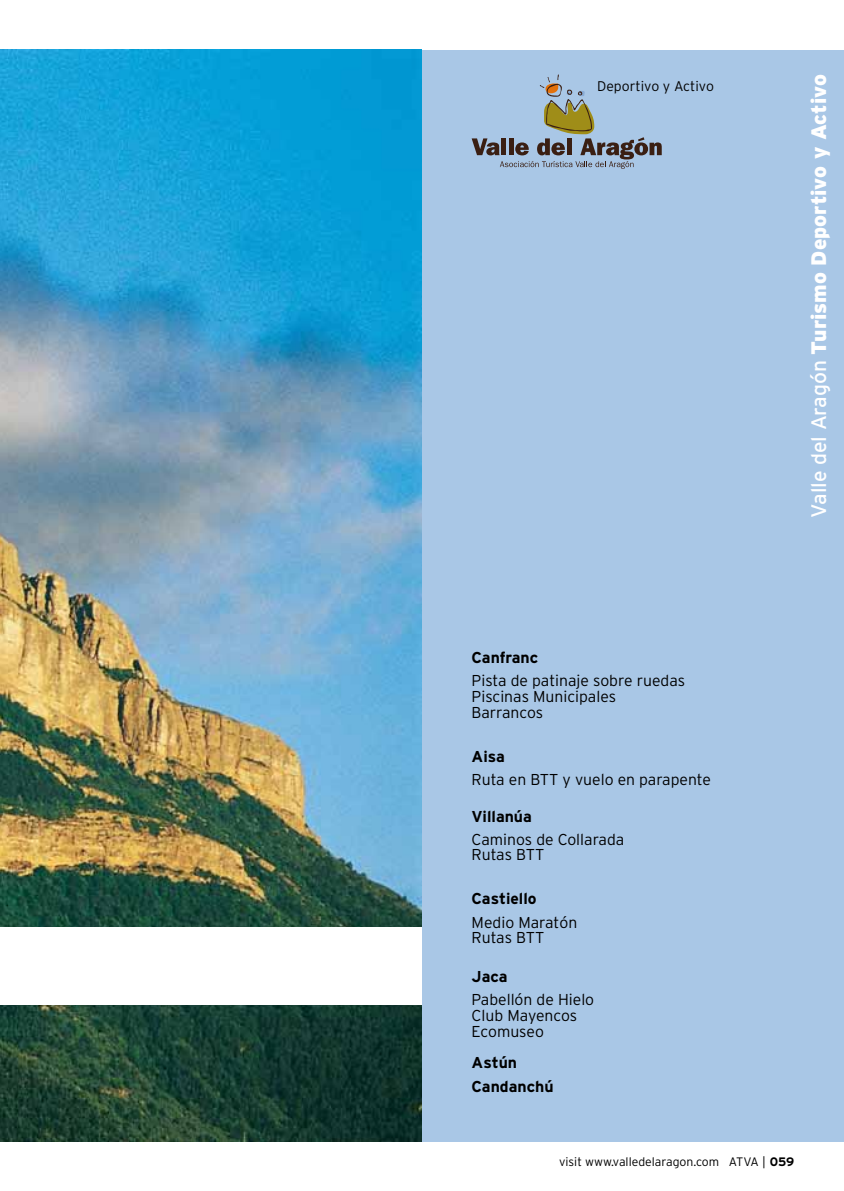
<style>
.page{position:relative;width:844px;height:1191px;background:#fff}
.page>*{position:absolute;margin:0;border:0;box-sizing:border-box;transform-origin:0 0}
.t1{font:900 21px "Interstate";color:#fff}
.t2{font:300 15.75px/23.1px "Interstate";color:#000}
.t3{font:700 15.75px/23.1px "Interstate";color:#000}
.t4{font:300 14px "Interstate";color:#000}
.t5{font:300 12.25px "Interstate";color:#000}
.s1{font-weight:400}
.s2{font-weight:700}
.s3{font-style:inherit}
</style>
<div class="page">
<div style="left:0;top:50px;width:794px;height:1091px;background:#a9c7e6"></div>
<div style="left:794px;top:50px;width:49px;height:1091px;background:#a9c7e6"></div>
<svg style="left:471px;top:74px;width:190px;height:95px"></svg>
<img style="left:0;top:50px;width:422px;height:1091px">
<div style="left:0;top:927px;width:422px;height:78px;background:#fff"></div>
<p class="t4" style="left:597px;top:78px;width:118px">Deportivo y Activo</p>
<p class="t1" style="left:806px;top:517px;width:444px;rotate:-90deg"><span class="s1">Valle del Aragón</span> Turismo Deportivo y Activo</p>
<p class="t2" style="left:471px;top:646px;width:215px"><span class="s2">Canfranc<br></span>Pista de patinaje sobre ruedas</p>
<p class="t2" style="left:471px;top:688px;width:146px;line-height:15.8px">Piscinas Municipales<br>Barrancos</p>
<p class="t2" style="left:471px;top:744px;width:241px"><span class="s2">Aisa<br></span>Ruta en BTT y vuelo en parapente</p>
<p class="t2" style="left:471px;top:804px;width:154px"><span class="s2">Villanúa<br></span>Caminos de Collarada</p>
<p class="t2" style="left:471px;top:843px;width:74px">Rutas BTT</p>
<p class="t2" style="left:471px;top:887px;width:107px"><span class="s2">Castiello<br></span>Medio Maratón</p>
<p class="t2" style="left:471px;top:926px;width:74px">Rutas BTT</p>
<p class="t2" style="left:471px;top:965px;width:124px"><span class="s2">Jaca<br></span>Pabellón de Hielo</p>
<p class="t2" style="left:471px;top:1007px;width:107px;line-height:15.8px">Club Mayencos<br>Ecomuseo</p>
<p class="t3" style="left:471px;top:1051px;width:83px">Astún<br>Candanchú</p>
<p class="t5" style="left:559px;top:1155px;width:237px">visit www.valledelaragon.com <span class="s3">ATVA |</span> <span class="s2">059</span></p>
</div>
